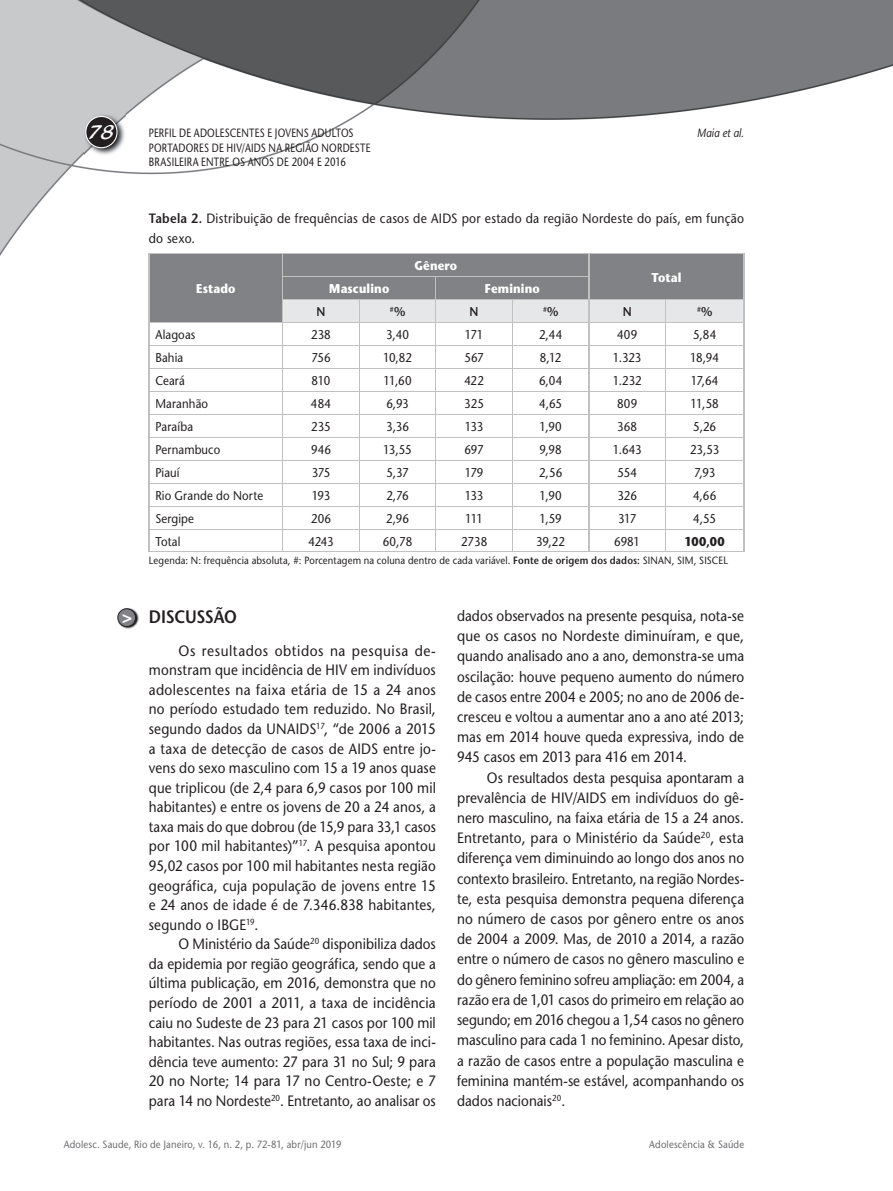
<style>
.page{position:relative;width:893px;height:1191px;background:#fff}
.page>*{position:absolute;margin:0;border:0;box-sizing:border-box;transform-origin:0 0}
.t1{font:21px "Blacklight D";color:#fff}
.t2{font:600 18px "Stone Sans";letter-spacing:-.015em;color:#231f20;scale:.9 1}
.t3{font:700 17.25px "Helvetica";color:#fff}
.t4{font:15px/20.2px "Stone Sans";letter-spacing:.005em;color:#231f20;text-align:justify;scale:.9 1}
.t5{font:15px/19.5px "Stone Sans";letter-spacing:.005em;color:#231f20;text-align:justify;scale:.92 1}
.t6{font:13.5px/19.5px "Stone Sans";letter-spacing:.02em;color:#231f20;scale:.9 1}
.t7{font:12.75px "Stone Sans";letter-spacing:.005em;color:#231f20;scale:.9 1}
.t8{font:700 12.75px "Stone Sans";letter-spacing:.015em;color:#fff;scale:.9 1}
.t9{font:700 12.75px "Stone Sans";color:#231f20;scale:.9 1}
.t10{font:600 12.75px "Stone Sans";color:#231f20;scale:.9 1}
.t11{font:12px/14.4px "Stone Sans";letter-spacing:.02em;color:#231f20;scale:.8 1}
.t12{font:italic 12px "Stone Sans";letter-spacing:.01em;color:#231f20;scale:.85 1}
.t13{font:10.5px "Stone Sans";letter-spacing:.015em;color:#231f20;scale:.9 1}
.t14{font:10.5px "Stone Sans";letter-spacing:.02em;color:#6c6d70;scale:.9 1}
.t15{font:600 7.5px "Stone Sans";color:#231f20;scale:.9 1}
.s1{font-weight:600}
.s2{font-size:12.75px}
</style>
<div class="page">
<img style="left:0;top:0;width:893px;height:629px">
<img style="left:84px;top:114px;width:41px;height:41px">
<svg style="left:85px;top:116px;width:33px;height:32px"></svg>
<hr style="left:149px;top:552px;width:134px;height:1px;background:#c1c1c0">
<hr style="left:283px;top:552px;width:76px;height:1px;background:#c1c1c0">
<hr style="left:359px;top:552px;width:77px;height:1px;background:#c1c1c0">
<hr style="left:436px;top:552px;width:76px;height:1px;background:#c1c1c0">
<hr style="left:512px;top:552px;width:77px;height:1px;background:#c1c1c0">
<hr style="left:589px;top:552px;width:76px;height:1px;background:#c1c1c0">
<hr style="left:665px;top:552px;width:79px;height:1px;background:#c1c1c0">
<svg style="left:149px;top:253px;width:596px;height:299px"></svg>
<hr style="left:589px;top:299px;width:76px;height:1px;background:#c1c1c0">
<hr style="left:665px;top:299px;width:79px;height:1px;background:#c1c1c0">
<img style="left:118px;top:607px;width:20px;height:21px">
<svg style="left:117px;top:608px;width:19px;height:19px"></svg>
<h1 class="t1" style="left:88px;top:119px;width:28px">78</h1>
<p class="t11" style="left:149px;top:126px;width:257px">PERFIL DE ADOLESCENTES E JOVENS ADULTOS</p>
<p class="t12" style="left:697px;top:126px;width:57px">Maia et al.</p>
<p class="t11" style="left:149px;top:140px;width:279px">PORTADORES DE HIV/AIDS NA REGIÃO NORDESTE<br>BRASILEIRA ENTRE OS ANOS DE 2004 E 2016</p>
<p class="t6" style="left:149px;top:209px;width:663px"><span class="s1">Tabela 2.</span> Distribuição de frequências de casos de AIDS por estado da região Nordeste do país, em função do sexo.</p>
<p class="t8" style="left:196px;top:281px;width:45px">Estado</p>
<p class="t8" style="left:414px;top:258px;width:49px">Gênero</p>
<p class="t8" style="left:329px;top:281px;width:68px">Masculino</p>
<p class="t8" style="left:485px;top:281px;width:63px">Feminino</p>
<p class="t8" style="left:651px;top:269px;width:35px">Total</p>
<p class="t10" style="left:317px;top:304px;width:11px">N</p>
<p class="t15" style="left:390px;top:304px;width:19px">#<span class="s2">%</span></p>
<p class="t10" style="left:470px;top:304px;width:11px">N</p>
<p class="t15" style="left:543px;top:304px;width:19px">#<span class="s2">%</span></p>
<p class="t10" style="left:623px;top:304px;width:11px">N</p>
<p class="t15" style="left:697px;top:304px;width:19px">#<span class="s2">%</span></p>
<p class="t3" style="left:122px;top:606px;width:12px">&gt;</p>
<p class="t7" style="left:155px;top:327px;width:46px">Alagoas</p>
<p class="t7" style="left:311px;top:327px;width:23px">238</p>
<p class="t7" style="left:386px;top:327px;width:27px">3,40</p>
<p class="t7" style="left:465px;top:327px;width:22px">171</p>
<p class="t7" style="left:539px;top:327px;width:27px">2,44</p>
<p class="t7" style="left:617px;top:327px;width:24px">409</p>
<p class="t7" style="left:693px;top:327px;width:27px">5,84</p>
<p class="t7" style="left:155px;top:350px;width:32px">Bahia</p>
<p class="t7" style="left:311px;top:350px;width:23px">756</p>
<p class="t7" style="left:383px;top:350px;width:34px">10,82</p>
<p class="t7" style="left:464px;top:350px;width:23px">567</p>
<p class="t7" style="left:540px;top:350px;width:25px">8,12</p>
<p class="t7" style="left:613px;top:350px;width:33px">1.323</p>
<p class="t7" style="left:690px;top:350px;width:34px">18,94</p>
<p class="t7" style="left:155px;top:373px;width:34px">Ceará</p>
<p class="t7" style="left:312px;top:373px;width:23px">810</p>
<p class="t7" style="left:384px;top:373px;width:33px">11,60</p>
<p class="t7" style="left:464px;top:373px;width:23px">422</p>
<p class="t7" style="left:539px;top:373px;width:27px">6,04</p>
<p class="t7" style="left:613px;top:373px;width:34px">1.232</p>
<p class="t7" style="left:691px;top:373px;width:32px">17,64</p>
<p class="t7" style="left:155px;top:396px;width:60px">Maranhão</p>
<p class="t7" style="left:311px;top:396px;width:24px">484</p>
<p class="t7" style="left:386px;top:396px;width:26px">6,93</p>
<p class="t7" style="left:464px;top:396px;width:23px">325</p>
<p class="t7" style="left:539px;top:396px;width:27px">4,65</p>
<p class="t7" style="left:617px;top:396px;width:24px">809</p>
<p class="t7" style="left:691px;top:396px;width:33px">11,58</p>
<p class="t7" style="left:155px;top:419px;width:44px">Paraíba</p>
<p class="t7" style="left:311px;top:419px;width:23px">235</p>
<p class="t7" style="left:386px;top:419px;width:27px">3,36</p>
<p class="t7" style="left:465px;top:419px;width:22px">133</p>
<p class="t7" style="left:540px;top:419px;width:26px">1,90</p>
<p class="t7" style="left:617px;top:419px;width:24px">368</p>
<p class="t7" style="left:693px;top:419px;width:27px">5,26</p>
<p class="t7" style="left:155px;top:442px;width:74px">Pernambuco</p>
<p class="t7" style="left:311px;top:442px;width:24px">946</p>
<p class="t7" style="left:383px;top:442px;width:33px">13,55</p>
<p class="t7" style="left:464px;top:442px;width:23px">697</p>
<p class="t7" style="left:540px;top:442px;width:26px">9,98</p>
<p class="t7" style="left:613px;top:442px;width:34px">1.643</p>
<p class="t7" style="left:690px;top:442px;width:34px">23,53</p>
<p class="t7" style="left:155px;top:464px;width:28px">Piauí</p>
<p class="t7" style="left:312px;top:464px;width:22px">375</p>
<p class="t7" style="left:386px;top:464px;width:26px">5,37</p>
<p class="t7" style="left:465px;top:464px;width:22px">179</p>
<p class="t7" style="left:539px;top:464px;width:27px">2,56</p>
<p class="t7" style="left:617px;top:464px;width:23px">554</p>
<p class="t7" style="left:694px;top:464px;width:25px">7,93</p>
<p class="t7" style="left:155px;top:487px;width:121px">Rio Grande do Norte</p>
<p class="t7" style="left:312px;top:487px;width:22px">193</p>
<p class="t7" style="left:386px;top:487px;width:26px">2,76</p>
<p class="t7" style="left:465px;top:487px;width:22px">133</p>
<p class="t7" style="left:540px;top:487px;width:26px">1,90</p>
<p class="t7" style="left:617px;top:487px;width:23px">326</p>
<p class="t7" style="left:693px;top:487px;width:27px">4,66</p>
<p class="t7" style="left:155px;top:510px;width:44px">Sergipe</p>
<p class="t7" style="left:311px;top:510px;width:24px">206</p>
<p class="t7" style="left:386px;top:510px;width:27px">2,96</p>
<p class="t7" style="left:465px;top:510px;width:21px">111</p>
<p class="t7" style="left:539px;top:510px;width:26px">1,59</p>
<p class="t7" style="left:618px;top:510px;width:22px">317</p>
<p class="t7" style="left:693px;top:510px;width:27px">4,55</p>
<p class="t7" style="left:155px;top:533px;width:29px">Total</p>
<p class="t7" style="left:308px;top:533px;width:30px">4243</p>
<p class="t7" style="left:383px;top:533px;width:34px">60,78</p>
<p class="t7" style="left:461px;top:533px;width:31px">2738</p>
<p class="t7" style="left:536px;top:533px;width:34px">39,22</p>
<p class="t7" style="left:614px;top:533px;width:30px">6981</p>
<p class="t9" style="left:685px;top:533px;width:46px">100,00</p>
<p class="t13" style="left:149px;top:554px;width:645px">Legenda: N: frequência absoluta, #: Porcentagem na coluna dentro de cada variável. <span class="s1">Fonte de origem dos dados:</span> SINAN, SIM, SISCEL</p>
<p class="t2" style="left:149px;top:606px;width:100px">DISCUSSÃO</p>
<p class="t5" style="left:149px;top:640px;width:314px;text-indent:30px">Os resultados obtidos na pesquisa de&shy;monstram que incidência de HIV em indivíduos adolescentes na faixa etária de 15 a 24 anos no período estudado tem reduzido. No Brasil, segundo dados da UNAIDS<sup>17</sup>, “de 2006 a 2015 a taxa de detecção de casos de AIDS entre jo&shy;vens do sexo masculino com 15 a 19 anos quase que triplicou (de 2,4 para 6,9 casos por 100 mil habitantes) e entre os jovens de 20 a 24 anos, a taxa mais do que dobrou (de 15,9 para 33,1 casos por 100 mil habitantes)”<sup>17</sup>. A pesquisa apontou 95,02 casos por 100 mil habitantes nesta região geográfica, cuja população de jovens entre 15 e 24 anos de idade é de 7.346.838 habitantes, segundo o IBGE<sup>19</sup>.</p>
<p class="t4" style="left:149px;top:934px;width:320px;line-height:19.5px;text-indent:30px">O Ministério da Saúde<sup>20</sup> disponibiliza dados da epidemia por região geográfica, sendo que a última publicação, em 2016, demonstra que no período de 2001 a 2011, a taxa de incidência caiu no Sudeste de 23 para 21 casos por 100 mil habitantes. Nas outras regiões, essa taxa de inci&shy;dência teve aumento: 27 para 31 no Sul; 9 para 20 no Norte; 14 para 17 no Centro-Oeste; e 7 para 14 no Nordeste<sup>20</sup>. Entretanto, ao analisar os</p>
<p class="t4" style="left:457px;top:605px;width:320px">dados observados na presente pesquisa, nota-se que os casos no Nordeste diminuíram, e que, quando analisado ano a ano, demonstra-se uma oscilação: houve pequeno aumento do número de casos entre 2004 e 2005; no ano de 2006 de&shy;cresceu e voltou a aumentar ano a ano até 2013; mas em 2014 houve queda expressiva, indo de 945 casos em 2013 para 416 em 2014.</p>
<p class="t4" style="left:457px;top:767px;width:320px;text-indent:30px">Os resultados desta pesquisa apontaram a prevalência de HIV/AIDS em indivíduos do gê&shy;nero masculino, na faixa etária de 15 a 24 anos.<br>Entretanto, para o Ministério da Saúde<sup>20</sup>, esta diferença vem diminuindo ao longo dos anos no contexto brasileiro. Entretanto, na região Nordes&shy;te, esta pesquisa demonstra pequena diferença no número de casos por gênero entre os anos de 2004 a 2009. Mas, de 2010 a 2014, a razão entre o número de casos no gênero masculino e do gênero feminino sofreu ampliação: em 2004, a razão era de 1,01 casos do primeiro em relação ao segundo; em 2016 chegou a 1,54 casos no gênero masculino para cada 1 no feminino. Apesar disto, a razão de casos entre a população masculina e feminina mantém-se estável, acompanhando os dados nacionais<sup>20</sup>.</p>
<p class="t14" style="left:64px;top:1138px;width:310px">Adolesc. Saude, Rio de Janeiro, v. 16, n. 2, p. 72-81, abr/jun 2019</p>
<p class="t14" style="left:649px;top:1138px;width:107px">Adolescência &amp; Saúde</p>
</div>
